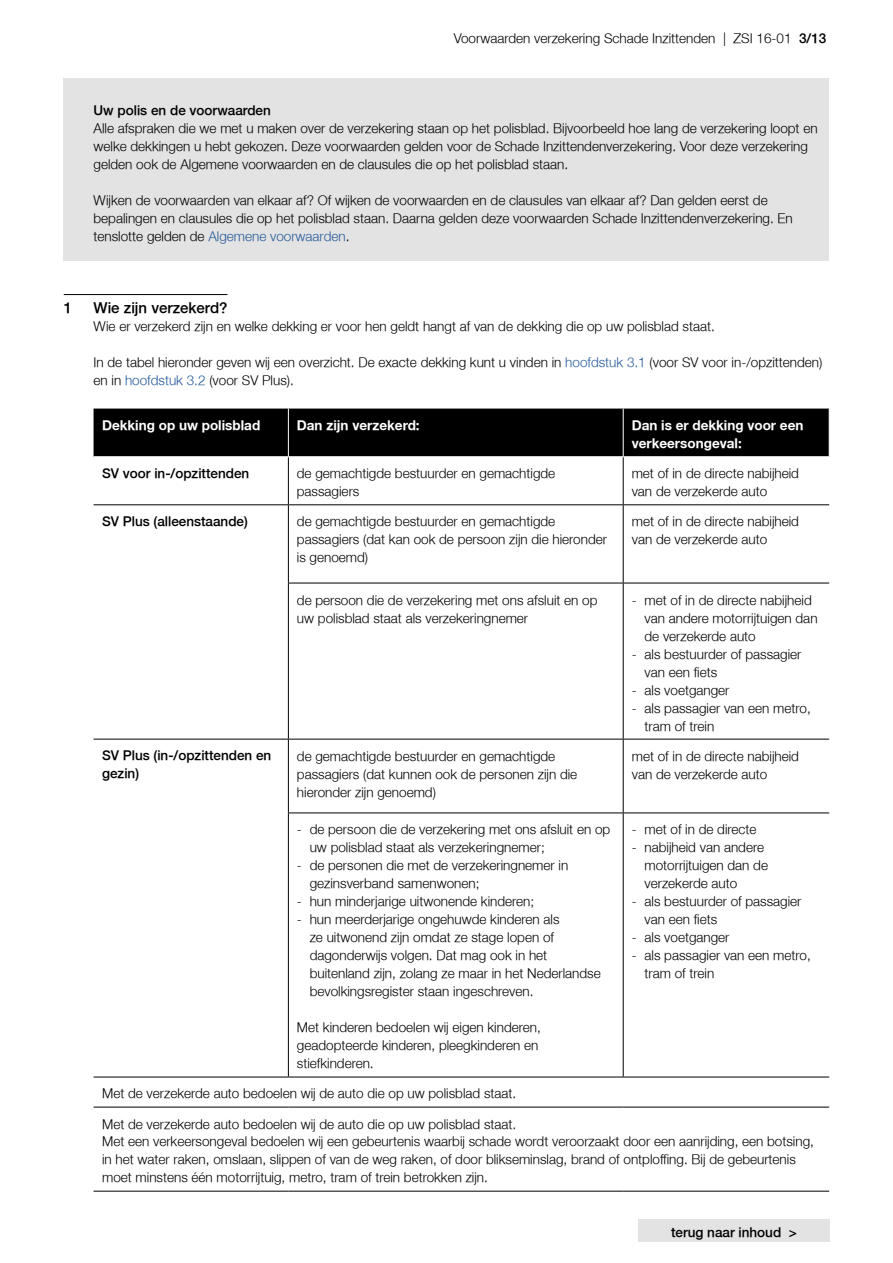
<style>
.page{position:relative;width:893px;height:1263px;background:#fff}
.page>*{position:absolute;margin:0;border:0;box-sizing:border-box;transform-origin:0 0}
.t1{font:300 15px "Fortis Helvetica";color:#000}
.t2{font:300 13.5px/18px "Fortis Helvetica";color:#000}
.t3{font:300 13.5px/18px "Fortis Helvetica";color:#000}
.t4{font:700 13.5px/18px "Fortis Helvetica";color:#fff}
.s1{font-style:inherit}
.s2{color:#275b9b}
</style>
<div class="page">
<div style="left:638px;top:1219px;width:192px;height:23px;background:#e3e3e3"></div>
<div style="left:64px;top:79px;width:765px;height:20px;background:#e3e3e3"></div>
<div style="left:64px;top:97px;width:765px;height:21px;background:#e3e3e3"></div>
<div style="left:64px;top:115px;width:765px;height:56px;background:#e3e3e3"></div>
<div style="left:64px;top:169px;width:765px;height:20px;background:#e3e3e3"></div>
<div style="left:64px;top:187px;width:765px;height:56px;background:#e3e3e3"></div>
<div style="left:64px;top:241px;width:765px;height:20px;background:#e3e3e3"></div>
<hr style="left:64px;top:294px;width:164px;height:1px;background:#000">
<div style="left:94px;top:409px;width:735px;height:47px;background:#000"></div>
<hr style="left:288px;top:457px;width:1px;height:47px;background:#000">
<hr style="left:623px;top:457px;width:1px;height:47px;background:#000">
<hr style="left:94px;top:504px;width:194px;height:1px;background:#000">
<hr style="left:288px;top:504px;width:335px;height:1px;background:#000">
<hr style="left:288px;top:505px;width:1px;height:78px;background:#000">
<hr style="left:623px;top:504px;width:206px;height:1px;background:#000">
<hr style="left:623px;top:505px;width:1px;height:78px;background:#000">
<hr style="left:288px;top:583px;width:335px;height:1px;background:#000">
<hr style="left:288px;top:583px;width:1px;height:156px;background:#000">
<hr style="left:623px;top:583px;width:206px;height:1px;background:#000">
<hr style="left:623px;top:583px;width:1px;height:156px;background:#000">
<hr style="left:94px;top:739px;width:194px;height:1px;background:#000">
<hr style="left:288px;top:739px;width:335px;height:1px;background:#000">
<hr style="left:288px;top:739px;width:1px;height:73px;background:#000">
<hr style="left:623px;top:739px;width:206px;height:1px;background:#000">
<hr style="left:623px;top:739px;width:1px;height:73px;background:#000">
<hr style="left:288px;top:812px;width:335px;height:1px;background:#000">
<hr style="left:288px;top:813px;width:1px;height:264px;background:#000">
<hr style="left:623px;top:812px;width:206px;height:1px;background:#000">
<hr style="left:623px;top:813px;width:1px;height:264px;background:#000">
<hr style="left:94px;top:1077px;width:194px;height:1px;background:#000">
<hr style="left:288px;top:1077px;width:335px;height:1px;background:#000">
<hr style="left:623px;top:1077px;width:206px;height:1px;background:#000">
<hr style="left:94px;top:1107px;width:194px;height:1px;background:#000">
<hr style="left:288px;top:1107px;width:335px;height:1px;background:#000">
<hr style="left:623px;top:1107px;width:206px;height:1px;background:#000">
<hr style="left:94px;top:1191px;width:194px;height:1px;background:#000">
<hr style="left:288px;top:1191px;width:335px;height:1px;background:#000">
<hr style="left:623px;top:1191px;width:206px;height:1px;background:#000">
<hr style="left:288px;top:409px;width:1px;height:47px;background:#fff">
<hr style="left:623px;top:409px;width:1px;height:47px;background:#fff">
<p class="t2" style="left:454px;top:29px;width:374px">Voorwaarden verzekering Schade Inzittenden | ZSI 16-01 <span class="s1">3/13</span></p>
<p class="t3" style="left:94px;top:101px;width:179px">Uw polis en de voorwaarden</p>
<p class="t2" style="left:94px;top:119px;width:725px">Alle afspraken die we met u maken over de verzekering staan op het polisblad. Bijvoorbeeld hoe lang de verzekering loopt en welke dekkingen u hebt gekozen. Deze voorwaarden gelden voor de Schade Inzittendenverzekering. Voor deze verzekering gelden ook de Algemene voorwaarden en de clausules die op het polisblad staan.</p>
<p class="t2" style="left:94px;top:191px;width:701px">Wijken de voorwaarden van elkaar af? Of wijken de voorwaarden en de clausules van elkaar af? Dan gelden eerst de bepalingen en clausules die op het polisblad staan. Daarna gelden deze voorwaarden Schade Inzittendenverzekering. En tenslotte gelden de <span class="s2">Algemene voorwaarden</span>.</p>
<p class="t1" style="left:64px;top:298px;width:10px">1</p>
<p class="t1" style="left:94px;top:298px;width:135px">Wie zijn verzekerd?</p>
<p class="t2" style="left:94px;top:317px;width:623px">Wie er verzekerd zijn en welke dekking er voor hen geldt hangt af van de dekking die op uw polisblad staat.</p>
<p class="t2" style="left:94px;top:353px;width:730px">In de tabel hieronder geven wij een overzicht. De exacte dekking kunt u vinden in <span class="s2">hoofdstuk 3.1</span> (voor SV voor in-/opzittenden) en in <span class="s2">hoofdstuk 3.2</span> (voor SV Plus).</p>
<p class="t4" style="left:102px;top:417px;width:160px">Dekking op uw polisblad</p>
<p class="t4" style="left:297px;top:417px;width:124px">Dan zijn verzekerd:</p>
<p class="t4" style="left:632px;top:417px;width:173px">Dan is er dekking voor een verkeersongeval:</p>
<p class="t3" style="left:102px;top:465px;width:149px">SV voor in-/opzittenden</p>
<p class="t2" style="left:297px;top:465px;width:260px">de gemachtigde bestuurder en gemachtigde passagiers</p>
<p class="t2" style="left:632px;top:465px;width:169px">met of in de directe nabijheid van de verzekerde auto</p>
<p class="t3" style="left:102px;top:513px;width:147px">SV Plus (alleenstaande)</p>
<p class="t2" style="left:297px;top:513px;width:312px">de gemachtigde bestuurder en gemachtigde passagiers (dat kan ook de persoon zijn die hieronder is genoemd)</p>
<p class="t2" style="left:632px;top:513px;width:169px">met of in de directe nabijheid van de verzekerde auto</p>
<p class="t2" style="left:297px;top:591px;width:302px">de persoon die de verzekering met ons afsluit en op uw polisblad staat als verzekeringnemer</p>
<p class="t2" style="left:644px;top:591px;width:175px;text-indent:-13px">- met of in de directe nabijheid van andere motorrijtuigen dan de verzekerde auto</p>
<p class="t2" style="left:644px;top:645px;width:159px;text-indent:-13px">- als bestuurder of passagier van een fiets</p>
<p class="t2" style="left:632px;top:681px;width:99px">- als voetganger</p>
<p class="t2" style="left:644px;top:699px;width:168px;text-indent:-13px">- als passagier van een metro, tram of trein</p>
<p class="t3" style="left:102px;top:747px;width:171px">SV Plus (in-/opzittenden en gezin)</p>
<p class="t2" style="left:297px;top:747px;width:282px">de gemachtigde bestuurder en gemachtigde passagiers (dat kunnen ook de personen zijn die hieronder zijn genoemd)</p>
<p class="t2" style="left:632px;top:747px;width:169px">met of in de directe nabijheid van de verzekerde auto</p>
<p class="t2" style="left:310px;top:821px;width:302px;text-indent:-13px">- de persoon die de verzekering met ons afsluit en op uw polisblad staat als verzekeringnemer;</p>
<p class="t2" style="left:310px;top:857px;width:260px;text-indent:-13px">- de personen die met de verzekeringnemer in gezinsverband samenwonen;</p>
<p class="t2" style="left:297px;top:893px;width:239px">- hun minderjarige uitwonende kinderen;</p>
<p class="t2" style="left:310px;top:911px;width:293px;text-indent:-13px">- hun meerderjarige ongehuwde kinderen als<br>ze uitwonend zijn omdat ze stage lopen of dagonderwijs volgen. Dat mag ook in het buitenland zijn, zolang ze maar in het Nederlandse bevolkingsregister staan ingeschreven.</p>
<p class="t2" style="left:297px;top:1019px;width:245px">Met kinderen bedoelen wij eigen kinderen, geadopteerde kinderen, pleegkinderen en stiefkinderen.</p>
<p class="t2" style="left:632px;top:821px;width:126px">- met of in de directe</p>
<p class="t2" style="left:644px;top:839px;width:125px;text-indent:-13px">- nabijheid van andere motorrijtuigen dan de verzekerde auto</p>
<p class="t2" style="left:644px;top:893px;width:159px;text-indent:-13px">- als bestuurder of passagier van een fiets</p>
<p class="t2" style="left:632px;top:929px;width:99px">- als voetganger</p>
<p class="t2" style="left:644px;top:947px;width:168px;text-indent:-13px">- als passagier van een metro, tram of trein</p>
<p class="t2" style="left:102px;top:1085px;width:416px">Met de verzekerde auto bedoelen wij de auto die op uw polisblad staat.</p>
<p class="t2" style="left:102px;top:1115px;width:713px">Met de verzekerde auto bedoelen wij de auto die op uw polisblad staat.<br>Met een verkeersongeval bedoelen wij een gebeurtenis waarbij schade wordt veroorzaakt door een aanrijding, een botsing, in het water raken, omslaan, slippen of van de weg raken, of door blikseminslag, brand of ontploffing. Bij de gebeurtenis moet minstens één motorrijtuig, metro, tram of trein betrokken zijn.</p>
<p class="t3" style="left:671px;top:1224px;width:127px">terug naar inhoud &gt;</p>
</div>
